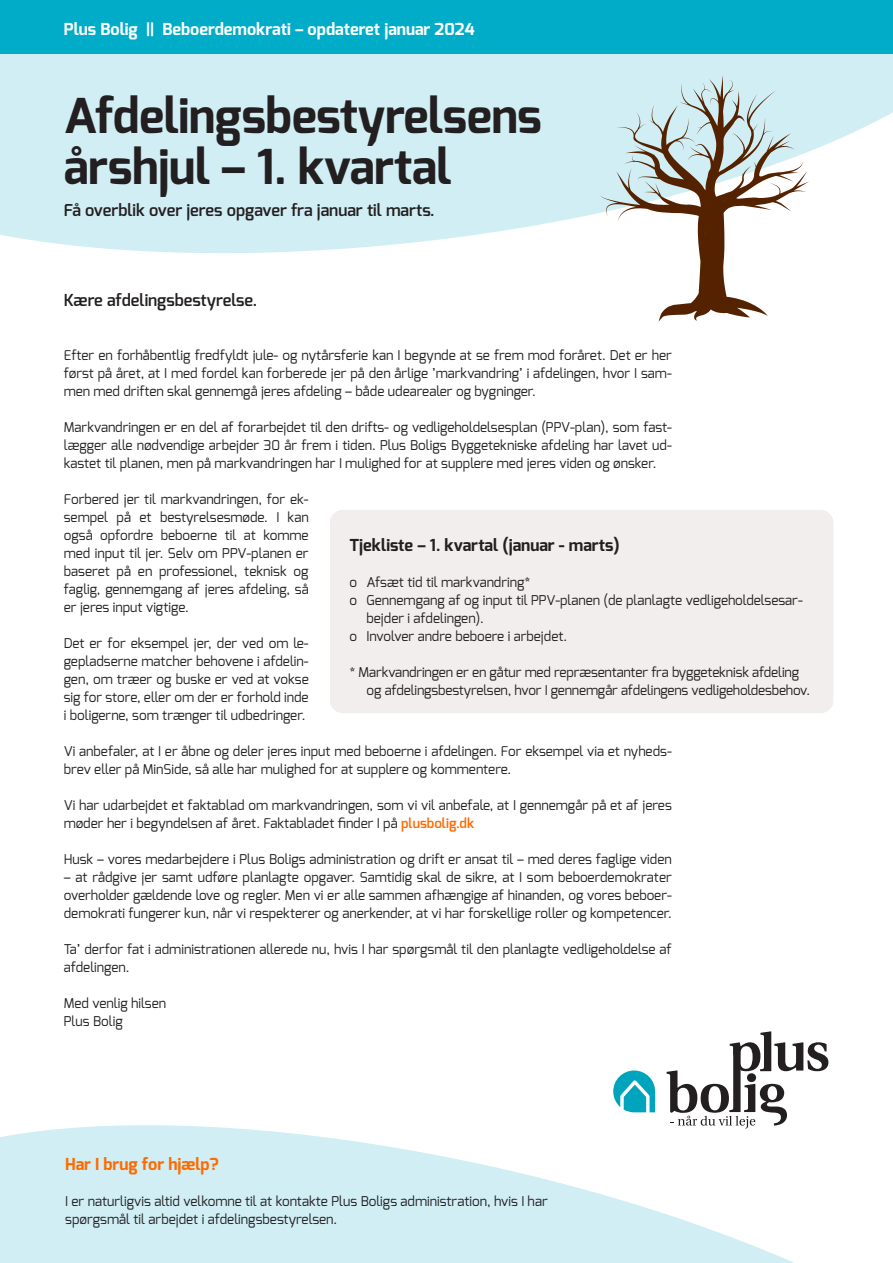
<style>
.page{position:relative;width:893px;height:1263px;background:#fff}
.page>*{position:absolute;margin:0;border:0;box-sizing:border-box;transform-origin:0 0}
.t1{font:700 48px "Exo";letter-spacing:-.01em;color:#231f20}
.Mellemrubrik{font:600 16.5px "Exo";color:#231f20}
.Mellemrubrik-2{font:700 16.5px "Exo";color:#fff}
.Mellemrubrik-3{font:700 16.5px "Exo";color:#231f20}
.Mellemrubrik-4{font:700 16.5px "Exo";color:#ff6a00}
.Brødtekst{font:13.5px/18px "Exo";color:#231f20}
.s1{font-weight:600;color:#ff6a00}
</style>
<div class="page">
<div style="left:330px;top:510px;width:503px;height:203px;background:#f2eeee;border-radius:13px"></div>
<svg style="left:0;top:53px;width:893px;height:200px;background:#d4eff4"></svg>
<div style="left:0;top:0;width:893px;height:53px;background:#00acc8"></div>
<svg style="left:0;top:1094px;width:794px;height:169px;fill:#d0eef4"></svg>
<svg style="left:667px;top:1031px;width:161px;height:97px"></svg>
<svg style="left:613px;top:1070px;width:42px;height:42px"></svg>
<svg style="left:600px;top:75px;width:209px;height:247px"></svg>
<p class="Mellemrubrik-2" style="left:64px;top:18px;width:412px">Plus Bolig || Beboerdemokrati – opdateret januar 2024</p>
<p class="t1" style="left:64px;top:85px;width:479px">Afdelingsbestyrelsens</p>
<p class="t1" style="left:64px;top:136px;width:389px">årshjul – 1. kvartal</p>
<p class="Mellemrubrik" style="left:64px;top:199px;width:372px">Få overblik over jeres opgaver fra januar til marts.</p>
<p class="Mellemrubrik" style="left:64px;top:289px;width:195px">Kære afdelingsbestyrelse.</p>
<p class="Brødtekst" style="left:64px;top:346px;width:610px;text-align:justify">Efter en forhåbentlig fredfyldt jule- og nytårsferie kan I begynde at se frem mod foråret. Det er her først på året, at I med fordel kan forberede jer på den årlige ’markvandring’ i afdelingen, hvor I sam&shy;men med driften skal gennemgå jeres afdeling – både udearealer og bygninger.</p>
<p class="Brødtekst" style="left:64px;top:418px;width:610px;text-align:justify">Markvandringen er en del af forarbejdet til den drifts- og vedligeholdelsesplan (PPV-plan), som fast&shy;lægger alle nødvendige arbejder 30 år frem i tiden. Plus Boligs Byggetekniske afdeling har lavet ud&shy;kastet til planen, men på markvandringen har I mulighed for at supplere med jeres viden og ønsker.</p>
<p class="Brødtekst" style="left:64px;top:490px;width:246px;text-align:justify">Forbered jer til markvandringen, for ek&shy;sempel på et bestyrelsesmøde. I kan også opfordre beboerne til at komme med input til jer. Selv om PPV-planen er baseret på en professionel, teknisk og faglig, gennemgang af jeres afdeling, så er jeres input vigtige.</p>
<p class="Brødtekst" style="left:64px;top:634px;width:246px;text-align:justify">Det er for eksempel jer, der ved om le&shy;gepladserne matcher behovene i afdelin&shy;gen, om træer og buske er ved at vokse sig for store, eller om der er forhold inde i boligerne, som trænger til udbedringer.</p>
<p class="Brødtekst" style="left:64px;top:742px;width:610px">Vi anbefaler, at I er åbne og deler jeres input med beboerne i afdelingen. For eksempel via et nyheds&shy;brev eller på MinSide, så alle har mulighed for at supplere og kommentere.</p>
<p class="Brødtekst" style="left:64px;top:796px;width:610px">Vi har udarbejdet et faktablad om markvandringen, som vi vil anbefale, at I gennemgår på et af jeres møder her i begyndelsen af året. Faktabladet finder I på <span class="s1">plusbolig.dk</span></p>
<p class="Brødtekst" style="left:64px;top:850px;width:610px">Husk – vores medarbejdere i Plus Boligs administration og drift er ansat til – med deres faglige viden</p>
<p class="Brødtekst" style="left:64px;top:868px;width:610px;text-align:justify">– at rådgive jer samt udføre planlagte opgaver. Samtidig skal de sikre, at I som beboerdemokrater overholder gældende love og regler. Men vi er alle sammen afhængige af hinanden, og vores beboer&shy;demokrati fungerer kun, når vi respekterer og anerkender, at vi har forskellige roller og kompetencer.</p>
<p class="Brødtekst" style="left:64px;top:940px;width:610px">Ta’ derfor fat i administrationen allerede nu, hvis I har spørgsmål til den planlagte vedligeholdelse af afdelingen.</p>
<p class="Brødtekst" style="left:64px;top:994px;width:104px">Med venlig hilsen</p>
<p class="Brødtekst" style="left:64px;top:1012px;width:61px">Plus Bolig</p>
<p class="Mellemrubrik-3" style="left:350px;top:535px;width:272px">Tjekliste – 1. kvartal (januar - marts)</p>
<p class="Brødtekst" style="left:350px;top:573px;width:182px">o Afsæt tid til markvandring*</p>
<p class="Brødtekst" style="left:367px;top:591px;width:438px;text-indent:-17px">o Gennemgang af og input til PPV-planen (de planlagte vedligeholdelsesar&shy;bejder i afdelingen).</p>
<p class="Brødtekst" style="left:350px;top:627px;width:219px">o Involver andre beboere i arbejdet.</p>
<p class="Brødtekst" style="left:367px;top:663px;width:445px;text-indent:-17px">* Markvandringen er en gåtur med repræsentanter fra byggeteknisk afdeling og afdelingsbestyrelsen, hvor I gennemgår afdelingens vedligeholdesbehov.</p>
<p class="Mellemrubrik-4" style="left:65px;top:1153px;width:155px">Har I brug for hjælp?</p>
<p class="Brødtekst" style="left:65px;top:1192px;width:484px">I er naturligvis altid velkomne til at kontakte Plus Boligs administration, hvis I har spørgsmål til arbejdet i afdelingsbestyrelsen.</p>
</div>
